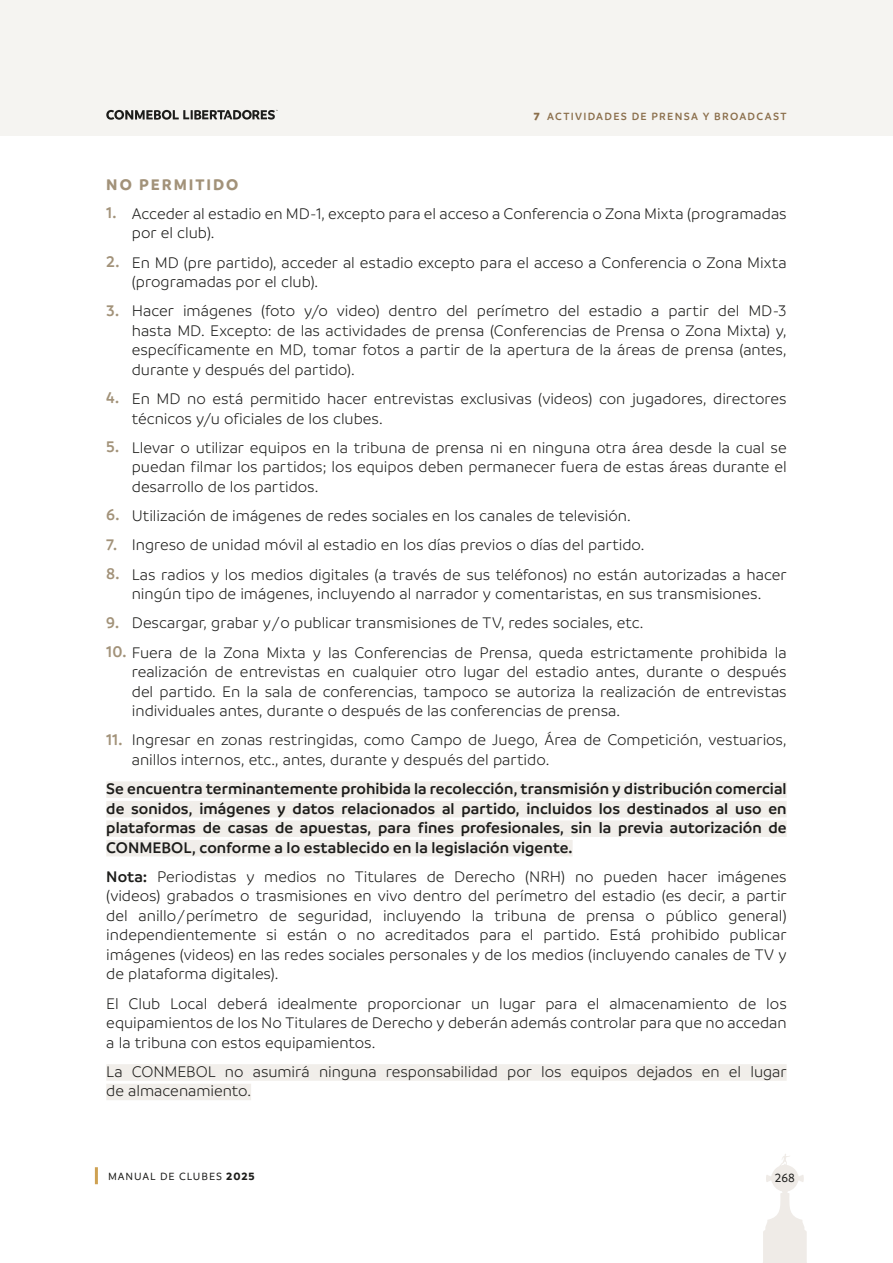
<style>
.page{position:relative;width:893px;height:1263px;background:#fff}
.page>*{position:absolute;margin:0;border:0;box-sizing:border-box;transform-origin:0 0}
.Texto_Corrido{font:300 16.5px/19.5px "Branding";color:#1d1d1b}
.Texto_Corrido-2{font:600 16.5px/19.5px "Branding";letter-spacing:.005em;color:#1d1d1b;text-align:justify}
.Subtitulo_2{font:700 16.5px "Branding";letter-spacing:.12em;color:#a29279}
.t1{font:500 12.75px "Branding";color:#1d1d1b}
.t2{font:600 11.25px "Branding";letter-spacing:.115em;color:#8b6f4c}
.t3{font:500 11.25px "Branding";letter-spacing:.085em;color:#1d1d1b}
.s1{font-weight:900}
.s2{font-weight:600;color:#a29279}
.s3{font-weight:600}
.s4{font-weight:700}
</style>
<div class="page">
<div style="left:0;top:0;width:893px;height:136px;background:#f5f4f1"></div>
<div style="left:106px;top:781px;width:681px;height:17px;background:#f1eeea"></div>
<div style="left:106px;top:801px;width:681px;height:16px;background:#f1eeea"></div>
<div style="left:106px;top:820px;width:681px;height:17px;background:#f1eeea"></div>
<div style="left:106px;top:840px;width:467px;height:16px;background:#f1eeea"></div>
<div style="left:106px;top:1064px;width:681px;height:17px;background:#f1eeea"></div>
<div style="left:106px;top:1084px;width:145px;height:16px;background:#f1eeea"></div>
<hr style="left:95px;top:1167px;width:3px;height:17px;background:#cea152">
<svg style="left:763px;top:1154px;width:44px;height:109px"></svg>
<svg style="left:106px;top:110px;width:172px;height:10px"></svg>
<p class="t2" style="left:534px;top:110px;width:254px"><span class="s1">7</span> ACTIVIDADES DE PRENSA Y BROADCAST</p>
<p class="Subtitulo_2" style="left:106px;top:175px;width:134px">NO PERMITIDO</p>
<p class="Texto_Corrido" style="left:132px;top:204px;width:656px;text-indent:-26px"><span class="s2">1.</span> Acceder al estadio en MD-1, excepto para el acceso a Conferencia o Zona Mixta (programadas por el club).</p>
<p class="Texto_Corrido" style="left:132px;top:253px;width:656px;text-indent:-26px"><span class="s2">2.</span> En MD (pre partido), acceder al estadio excepto para el acceso a Conferencia o Zona Mixta (programadas por el club).</p>
<p class="Texto_Corrido" style="left:132px;top:301px;width:656px;text-align:justify;text-indent:-26px"><span class="s2">3.</span> Hacer imágenes (foto y/o video) dentro del perímetro del estadio a partir del MD-3 hasta MD. Excepto: de las actividades de prensa (Conferencias de Prensa o Zona Mixta) y, específicamente en MD, tomar fotos a partir de la apertura de la áreas de prensa (antes, durante y después del partido).</p>
<p class="Texto_Corrido" style="left:132px;top:389px;width:656px;text-indent:-26px"><span class="s2">4.</span> En MD no está permitido hacer entrevistas exclusivas (videos) con jugadores, directores técnicos y/u oficiales de los clubes.</p>
<p class="Texto_Corrido" style="left:132px;top:438px;width:656px;text-align:justify;text-indent:-26px"><span class="s2">5.</span> Llevar o utilizar equipos en la tribuna de prensa ni en ninguna otra área desde la cual se puedan filmar los partidos; los equipos deben permanecer fuera de estas áreas durante el desarrollo de los partidos.</p>
<p class="Texto_Corrido" style="left:106px;top:506px;width:526px"><span class="s2">6.</span> Utilización de imágenes de redes sociales en los canales de televisión.</p>
<p class="Texto_Corrido" style="left:106px;top:535px;width:540px"><span class="s2">7.</span> Ingreso de unidad móvil al estadio en los días previos o días del partido.</p>
<p class="Texto_Corrido" style="left:106px;top:565px;width:682px;text-align:center"><span class="s2">8.</span> Las radios y los medios digitales (a través de sus teléfonos) no están autorizadas a hacer ningún tipo de imágenes, incluyendo al narrador y comentaristas, en sus transmisiones.</p>
<p class="Texto_Corrido" style="left:106px;top:613px;width:539px"><span class="s2">9.</span> Descargar, grabar y/o publicar transmisiones de TV, redes sociales, etc.</p>
<p class="Texto_Corrido" style="left:132px;top:643px;width:656px;text-align:justify;text-indent:-26px"><span class="s2">10.</span> Fuera de la Zona Mixta y las Conferencias de Prensa, queda estrictamente prohibida la realización de entrevistas en cualquier otro lugar del estadio antes, durante o después del partido. En la sala de conferencias, tampoco se autoriza la realización de entrevistas individuales antes, durante o después de las conferencias de prensa.</p>
<p class="Texto_Corrido" style="left:132px;top:730px;width:656px;text-indent:-26px"><span class="s2">11.</span> Ingresar en zonas restringidas, como Campo de Juego, Área de Competición, vestuarios, anillos internos, etc., antes, durante y después del partido.</p>
<p class="Texto_Corrido-2" style="left:106px;top:779px;width:682px">Se encuentra terminantemente prohibida la recolección, transmisión y distribución comercial de sonidos, imágenes y datos relacionados al partido, incluidos los destinados al uso en plataformas de casas de apuestas, para fines profesionales, sin la previa autorización de CONMEBOL, conforme a lo establecido en la legislación vigente.</p>
<p class="Texto_Corrido" style="left:106px;top:867px;width:682px;text-align:justify"><span class="s3">Nota:</span> Periodistas y medios no Titulares de Derecho (NRH) no pueden hacer imágenes (videos) grabados o trasmisiones en vivo dentro del perímetro del estadio (es decir, a partir del anillo/perímetro de seguridad, incluyendo la tribuna de prensa o público general) independientemente si están o no acreditados para el partido. Está prohibido publicar imágenes (videos) en las redes sociales personales y de los medios (incluyendo canales de TV y de plataforma digitales).</p>
<p class="Texto_Corrido" style="left:106px;top:994px;width:682px;text-align:justify">El Club Local deberá idealmente proporcionar un lugar para el almacenamiento de los equipamientos de los No Titulares de Derecho y deberán además controlar para que no accedan a la tribuna con estos equipamientos.</p>
<p class="Texto_Corrido" style="left:106px;top:1062px;width:682px">La CONMEBOL no asumirá ninguna responsabilidad por los equipos dejados en el lugar de almacenamiento.</p>
<p class="t3" style="left:108px;top:1170px;width:148px">MANUAL DE CLUBES <span class="s4">2025</span></p>
<p class="t1" style="left:775px;top:1171px;width:21px">268</p>
</div>
